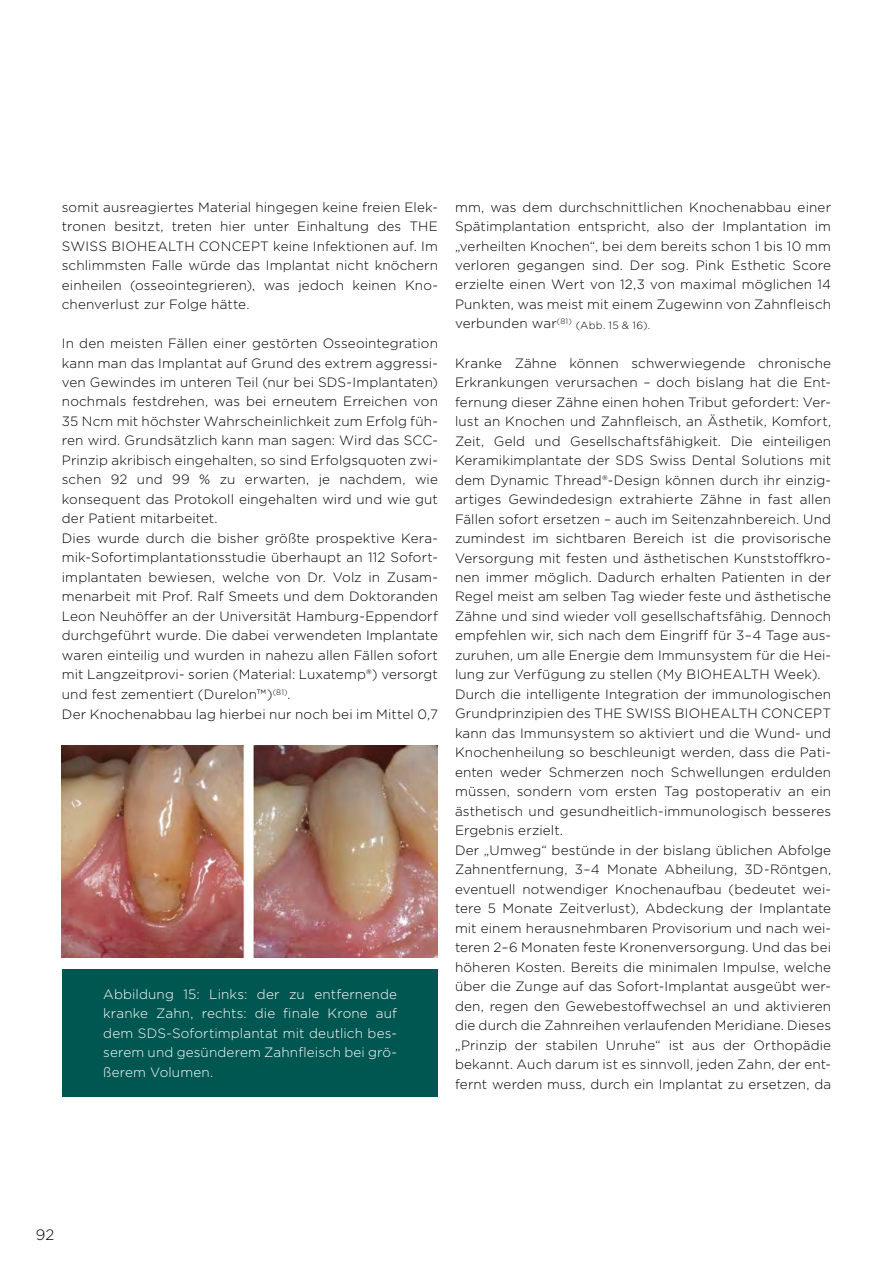
<style>
.page{position:relative;width:893px;height:1263px;background:#fff}
.page>*{position:absolute;margin:0;border:0;box-sizing:border-box;transform-origin:0 0}
.t1{font:300 15px "Gotham";color:#000}
.t2{font:300 13.5px/19.5px "Gotham";letter-spacing:.01em;color:#000;text-align:justify}
.t3{font:300 13.5px/19.5px "Gotham";letter-spacing:.01em;color:#fff;text-align:justify}
.s1{font-size:10.5px}
</style>
<div class="page">
<img style="left:62px;top:746px;width:376px;height:211px">
<div style="left:62px;top:969px;width:376px;height:128px;background:#005752"></div>
<p class="t2" style="left:62px;top:197px;width:378px">somit ausreagiertes Material hingegen keine freien Elek&shy;tronen besitzt, treten hier unter Einhaltung des THE SWISS BIOHEALTH CONCEPT keine Infektionen auf. Im schlimmsten Falle würde das Implantat nicht knöchern einheilen (osseointegrieren), was jedoch keinen Kno&shy;chenverlust zur Folge hätte.</p>
<p class="t2" style="left:62px;top:333px;width:378px;text-align:left">In den meisten Fällen einer gestörten Osseointegration kann man das Implantat auf Grund des extrem aggressi&shy;ven Gewindes im unteren Teil (nur bei SDS-Implantaten) nochmals festdrehen, was bei erneutem Erreichen von 35 Ncm mit höchster Wahrscheinlichkeit zum Erfolg füh&shy;ren wird. Grundsätzlich kann man sagen: Wird das SCC-Prinzip akribisch eingehalten, so sind Erfolgsquoten zwi&shy;schen 92 und 99 % zu erwarten, je nachdem, wie konsequent das Protokoll eingehalten wird und wie gut der Patient mitarbeitet.<br>Dies wurde durch die bisher größte prospektive Kera&shy;mik-Sofortimplantationsstudie überhaupt an 112 Sofort&shy;implantaten bewiesen, welche von Dr. Volz in Zusam&shy;menarbeit mit Prof. Ralf Smeets und dem Doktoranden Leon Neuhöffer an der Universität Hamburg-Eppendorf durchgeführt wurde. Die dabei verwendeten Implantate waren einteilig und wurden in nahezu allen Fällen sofort mit Langzeitprovi- sorien (Material: Luxatemp®) versorgt und fest zementiert (Durelon™)<sup>(81)</sup>.<br>Der Knochenabbau lag hierbei nur noch bei im Mittel 0,7</p>
<p class="t3" style="left:103px;top:984px;width:295px">Abbildung 15: Links: der zu entfernende kranke Zahn, rechts: die finale Krone auf dem SDS-Sofortimplantat mit deutlich bes&shy;serem und gesünderem Zahnfleisch bei grö&shy;ßerem Volumen.</p>
<p class="t2" style="left:455px;top:197px;width:378px">mm, was dem durchschnittlichen Knochenabbau einer Spätimplantation entspricht, also der Implantation im „verheilten Knochen“, bei dem bereits schon 1 bis 10 mm verloren gegangen sind. Der sog. Pink Esthetic Score erzielte einen Wert von 12,3 von maximal möglichen 14<br>Punkten, was meist mit einem Zugewinn von Zahnfleisch verbunden war<sup>(81)</sup> <span class="s1">(Abb. 15 &amp; 16).</span></p>
<p class="t2" style="left:455px;top:353px;width:378px;text-align:left">Kranke Zähne können schwerwiegende chronische Erkrankungen verursachen – doch bislang hat die Ent&shy;fernung dieser Zähne einen hohen Tribut gefordert: Ver&shy;lust an Knochen und Zahnfl eisch, an Ästhetik, Komfort, Zeit, Geld und Gesellschaftsfähigkeit. Die einteiligen Keramikimplantate der SDS Swiss Dental Solutions mit dem Dynamic Thread®-Design können durch ihr einzig&shy;artiges Gewindedesign extrahierte Zähne in fast allen Fällen sofort ersetzen – auch im Seitenzahnbereich. Und zumindest im sichtbaren Bereich ist die provisorische Versorgung mit festen und ästhetischen Kunststoffkro&shy;nen immer möglich. Dadurch erhalten Patienten in der Regel meist am selben Tag wieder feste und ästhetische Zähne und sind wieder voll gesellschaftsfähig. Dennoch empfehlen wir, sich nach dem Eingriff für 3–4 Tage aus&shy;zuruhen, um alle Energie dem Immunsystem für die Hei&shy;lung zur Verfügung zu stellen (My BIOHEALTH Week).<br>Durch die intelligente Integration der immunologischen Grundprinzipien des THE SWISS BIOHEALTH CONCEPT kann das Immunsystem so aktiviert und die Wund- und Knochenheilung so beschleunigt werden, dass die Pati&shy;enten weder Schmerzen noch Schwellungen erdulden müssen, sondern vom ersten Tag postoperativ an ein ästhetisch und gesundheitlich-immunologisch besseres Ergebnis erzielt.<br>Der „Umweg“ bestünde in der bislang üblichen Abfolge Zahnentfernung, 3–4 Monate Abheilung, 3D-Röntgen, eventuell notwendiger Knochenaufbau (bedeutet wei&shy;tere 5 Monate Zeitverlust), Abdeckung der Implantate mit einem herausnehmbaren Provisorium und nach wei&shy;teren 2–6 Monaten feste Kronenversorgung. Und das bei höheren Kosten. Bereits die minimalen Impulse, welche über die Zunge auf das Sofort-Implantat ausgeübt wer&shy;den, regen den Gewebestoffwechsel an und aktivieren die durch die Zahnreihen verlaufenden Meridiane. Dieses „Prinzip der stabilen Unruhe“ ist aus der Orthopädie bekannt. Auch darum ist es sinnvoll, jeden Zahn, der ent&shy;fernt werden muss, durch ein Implantat zu ersetzen, da</p>
<p class="t1" style="left:36px;top:1225px;width:20px">92</p>
</div>
